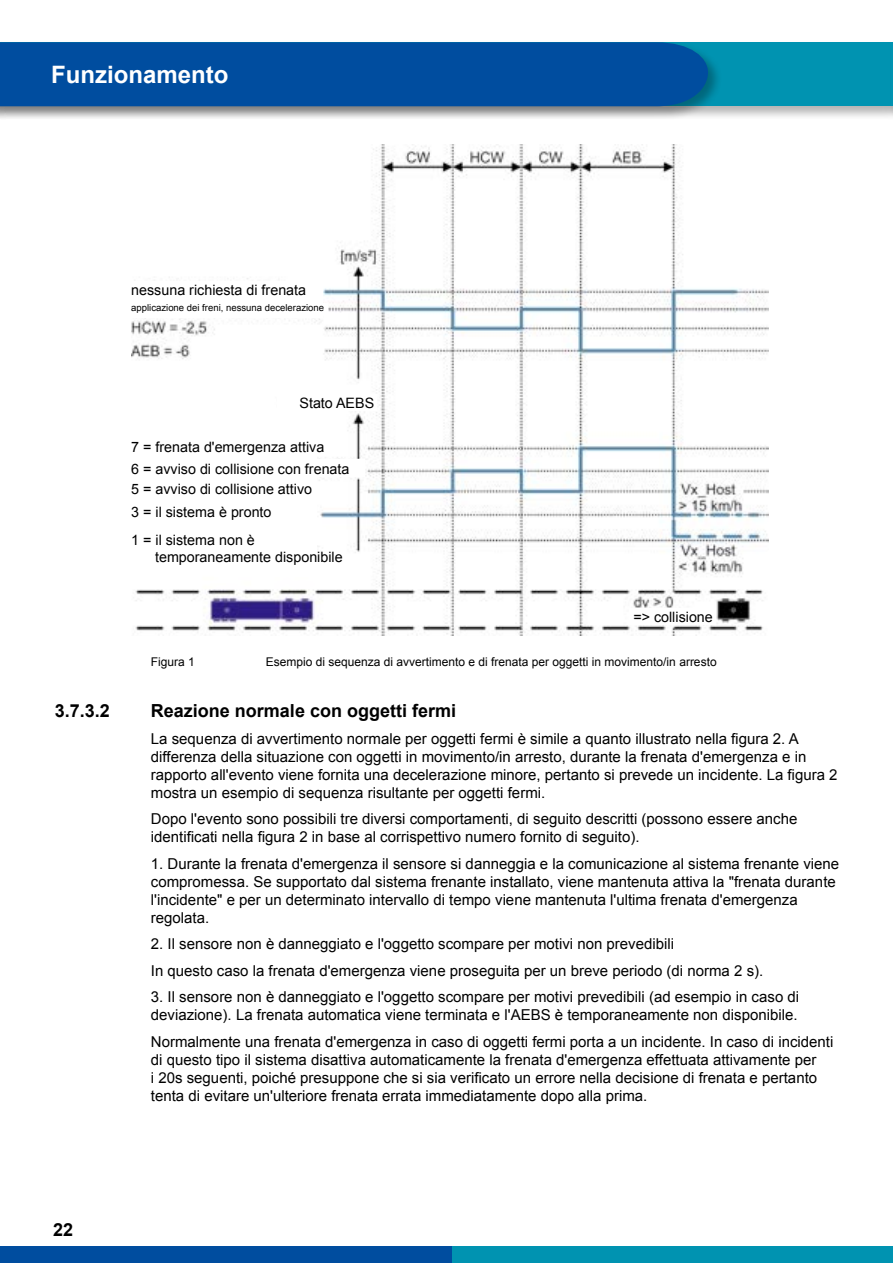
<style>
.page{position:relative;width:893px;height:1263px;background:#fff}
.page>*{position:absolute;margin:0;border:0;box-sizing:border-box;transform-origin:0 0}
.t1{font:700 24px "Arial";color:#fff}
.t2{font:700 18px "Arial";color:#000}
.t3{font:15px/18px "Arial";color:#000}
.t4{font:14.25px/22px "Arial";color:#000}
.t5{font:12px "Arial";color:#000}
.t6{font:9.6px "Arial";color:#000}
</style>
<div class="page">
<div style="left:0;top:1246px;width:453px;height:17px;background:#004d9f"></div>
<div style="left:453px;top:1246px;width:440px;height:17px;background:#0093b1"></div>
<div style="left:0;top:41px;width:893px;height:79px;background:#000;opacity:.3"></div>
<div style="left:0;top:43px;width:893px;height:63px;background:#0093b1"></div>
<div style="left:0;top:40px;width:722px;height:80px;background:#000;opacity:.3"></div>
<div style="left:0;top:42px;width:708px;height:64px;background:#004d9f"></div>
<hr style="left:890px;top:41px;width:3px;height:79px;background:#000;opacity:.3">
<hr style="left:892px;top:43px;width:1px;height:63px;background:#0093b1">
<img style="left:131px;top:145px;width:637px;height:491px">
<div style="left:131px;top:281px;width:192px;height:37px;background:#fff"></div>
<div style="left:323px;top:303px;width:5px;height:11px;background:#fff"></div>
<div style="left:277px;top:394px;width:100px;height:17px;background:#fff"></div>
<div style="left:131px;top:430px;width:186px;height:137px;background:#fff"></div>
<div style="left:317px;top:459px;width:47px;height:18px;background:#fff"></div>
<div style="left:317px;top:527px;width:8px;height:18px;background:#fff"></div>
<div style="left:629px;top:608px;width:86px;height:16px;background:#fff"></div>
<h1 class="t1" style="left:51px;top:59px;width:179px">Funzionamento</h1>
<p class="t4" style="left:131px;top:279px;width:176px">nessuna richiesta di frenata</p>
<p class="t6" style="left:131px;top:301px;width:194px">applicazione dei freni, nessuna decelerazione</p>
<p class="t4" style="left:299px;top:392px;width:76px">Stato AEBS</p>
<p class="t4" style="left:131px;top:436px;width:220px">7 = frenata d'emergenza attiva<br>6 = avviso di collisione con frenata</p>
<p class="t4" style="left:131px;top:477px;width:182px;line-height:23.5px">5 = avviso di collisione attivo<br>3 = il sistema è pronto</p>
<p class="t4" style="left:155px;top:532px;width:189px;line-height:17.1px;text-indent:-24px">1 = il sistema non è temporaneamente disponibile</p>
<p class="t4" style="left:633px;top:606px;width:81px">=&gt; collisione</p>
<p class="t5" style="left:151px;top:654px;width:46px">Figura 1</p>
<p class="t5" style="left:266px;top:654px;width:452px">Esempio di sequenza di avvertimento e di frenata per oggetti in movimento/in arresto</p>
<p class="t2" style="left:55px;top:699px;width:57px">3.7.3.2</p>
<p class="t2" style="left:151px;top:699px;width:307px">Reazione normale con oggetti fermi</p>
<p class="t3" style="left:151px;top:729px;width:688px">La sequenza di avvertimento normale per oggetti fermi è simile a quanto illustrato nella figura 2. A differenza della situazione con oggetti in movimento/in arresto, durante la frenata d'emergenza e in rapporto all'evento viene fornita una decelerazione minore, pertanto si prevede un incidente. La figura 2 mostra un esempio di sequenza risultante per oggetti fermi.</p>
<p class="t3" style="left:151px;top:810px;width:648px">Dopo l'evento sono possibili tre diversi comportamenti, di seguito descritti (possono essere anche identificati nella figura 2 in base al corrispettivo numero fornito di seguito).</p>
<p class="t3" style="left:151px;top:854px;width:690px">1. Durante la frenata d'emergenza il sensore si danneggia e la comunicazione al sistema frenante viene compromessa. Se supportato dal sistema frenante installato, viene mantenuta attiva la "frenata durante l'incidente" e per un determinato intervallo di tempo viene mantenuta l'ultima frenata d'emergenza regolata.</p>
<p class="t3" style="left:151px;top:931px;width:614px;line-height:26.5px">2. Il sensore non è danneggiato e l'oggetto scompare per motivi non prevedibili<br>In questo caso la frenata d'emergenza viene proseguita per un breve periodo (di norma 2 s).</p>
<p class="t3" style="left:151px;top:988px;width:650px">3. Il sensore non è danneggiato e l'oggetto scompare per motivi prevedibili (ad esempio in caso di deviazione). La frenata automatica viene terminata e l'AEBS è temporaneamente non disponibile.</p>
<p class="t3" style="left:151px;top:1033px;width:684px">Normalmente una frenata d'emergenza in caso di oggetti fermi porta a un incidente. In caso di incidenti di questo tipo il sistema disattiva automaticamente la frenata d'emergenza effettuata attivamente per<br>i 20s seguenti, poiché presuppone che si sia verificato un errore nella decisione di frenata e pertanto tenta di evitare un'ulteriore frenata errata immediatamente dopo alla prima.</p>
<p class="t2" style="left:53px;top:1217px;width:22px">22</p>
</div>
